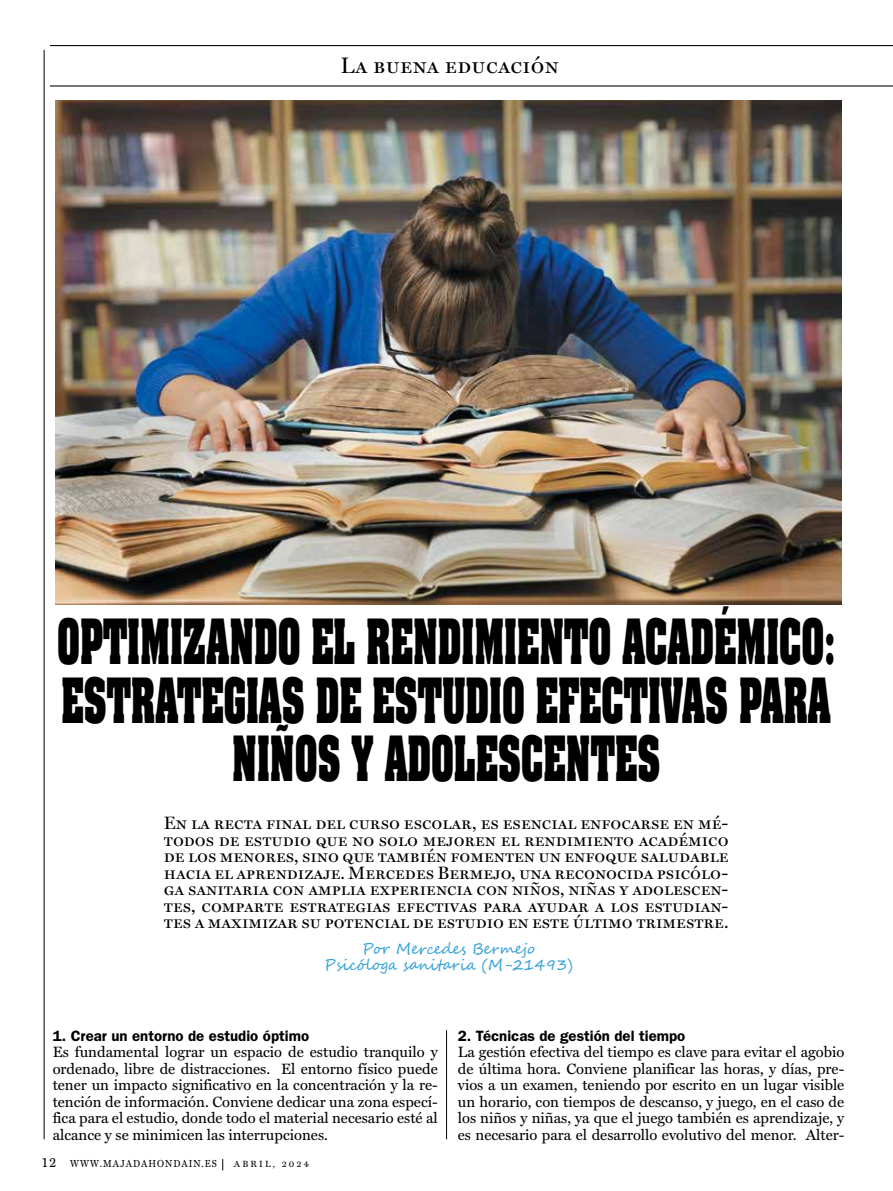
<style>
.page{position:relative;width:893px;height:1191px;background:#fff}
.page>*{position:absolute;margin:0;border:0;box-sizing:border-box;transform-origin:0 0}
.t1{font:700 53.1px/58.3px "Aachen Std";color:#000;text-align:center;scale:.6 1}
.t2{font:22.5px "Miller Display SC";letter-spacing:.015em;color:#000}
.t3{font:18px/16.5px "Miller Display SC";color:#000;text-align:justify}
.t4{font:15px/16.5px "Miller Text";color:#000;text-align:justify}
.t5{font:600 15px "ITC Franklin Gothic Std";color:#000}
.t6{font:15px/16.5px "Segoe Script";color:#2f9fd6;text-align:center}
.t7{font:10.2px "Miller Text SC";letter-spacing:.12em;color:#000;scale:.88 1}
.t8{font:9px "Miller Text SC";letter-spacing:.24em;color:#000}
.s1{font-size:14.55px}
</style>
<div class="page">
<hr style="left:50px;top:45px;width:843px;height:1px;background:#000">
<hr style="left:50px;top:85px;width:843px;height:1px;background:#000">
<hr style="left:44px;top:50px;width:1px;height:1089px;background:#000">
<hr style="left:446px;top:1030px;width:1px;height:109px;background:#000">
<img style="left:55px;top:101px;width:787px;height:503px">
<h2 class="t2" style="left:340px;top:52px;width:220px">La buena educación</h2>
<h1 class="t1" style="left:57px;top:613px;width:1299px">OPTIMIZANDO EL RENDIMIENTO ACADÉMICO:<br>ESTRATEGIAS DE ESTUDIO EFECTIVAS PARA<br>NIÑOS Y ADOLESCENTES</h1>
<p class="t3" style="left:164px;top:814px;width:566px">En la recta final del curso escolar, es esencial enfocarse en mé&shy;todos de estudio que no solo mejoren el rendimiento académico de los menores, sino que también fomenten un enfoque saludable hacia el aprendizaje. Mercedes Bermejo, una reconocida psicólo&shy;ga sanitaria con amplia experiencia con niños, niñas y adolescen&shy;tes, comparte estrategias efectivas para ayudar a los estudian&shy;tes a maximizar su potencial de estudio en este último trimestre.</p>
<p class="t6" style="left:324px;top:940px;width:250px">Por Mercedes Bermejo<br>Psicóloga sanitaria (M-21493)</p>
<p class="t5" style="left:53px;top:1026px;width:258px">1. Crear un entorno de estudio óptimo</p>
<p class="t4" style="left:53px;top:1043px;width:387px">Es fundamental lograr un espacio de estudio tranquilo y ordenado, libre de distracciones. El entorno físico puede tener un impacto significativo en la concentración y la re&shy;tención de información. Conviene dedicar una zona especí&shy;fica para el estudio, donde todo el material necesario esté al alcance y se minimicen las interrupciones.</p>
<p class="t7" style="left:42px;top:1157px;width:200px"><span class="s1">12</span> WWW.MAJADAHONDAIN.ES</p>
<p class="t8" style="left:234px;top:1158px;width:76px">ABRIL, 2024</p>
<p class="t5" style="left:458px;top:1026px;width:229px">2. Técnicas de gestión del tiempo</p>
<p class="t4" style="left:458px;top:1043px;width:388px">La gestión efectiva del tiempo es clave para evitar el agobio de última hora. Conviene planificar las horas, y días, pre&shy;vios a un examen, teniendo por escrito en un lugar visible un horario, con tiempos de descanso, y juego, en el caso de los niños y niñas, ya que el juego también es aprendizaje, y es necesario para el desarrollo evolutivo del menor. Alter-</p>
</div>
